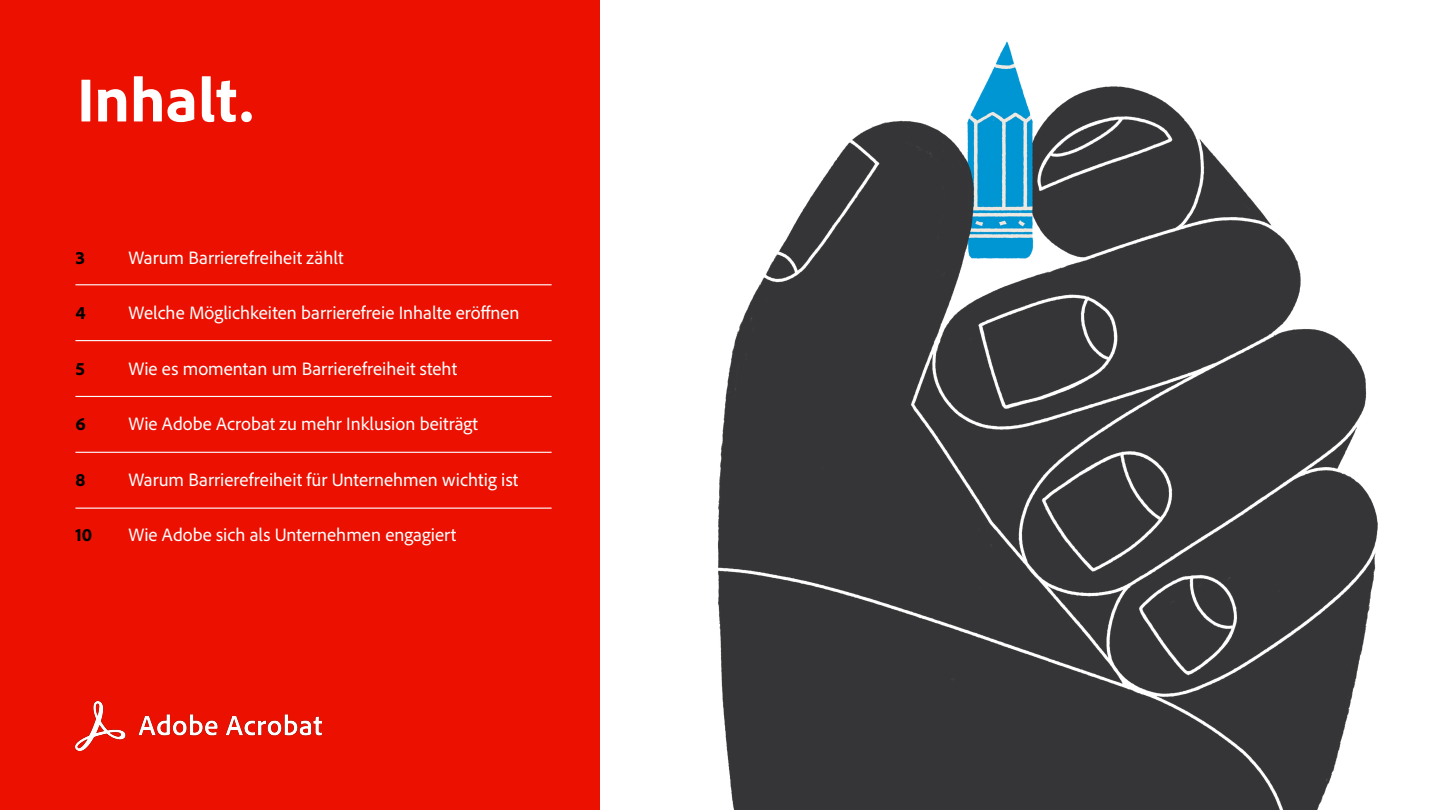
<style>
.page{position:relative;width:1440px;height:810px;background:#fff}
.page>*{position:absolute;margin:0;border:0;box-sizing:border-box;transform-origin:0 0}
.t1{font:800 63.75px "Adobe Clean";color:#fff}
.t2{font:18.75px "Adobe Clean";color:#fff}
.t3{font:800 18.75px "Adobe Clean";color:#000}
</style>
<div class="page">
<div style="left:0;top:0;width:600px;height:810px;background:#eb1000"></div>
<hr style="left:75px;top:284px;width:477px;height:1px;background:#fff">
<hr style="left:75px;top:340px;width:477px;height:1px;background:#fff">
<hr style="left:75px;top:396px;width:477px;height:1px;background:#fff">
<hr style="left:75px;top:452px;width:477px;height:1px;background:#fff">
<hr style="left:75px;top:508px;width:477px;height:1px;background:#fff">
<img style="left:718px;top:41px;width:660px;height:769px">
<img style="left:75px;top:701px;width:246px;height:49px">
<h1 class="t1" style="left:77px;top:58px;width:178px">Inhalt.</h1>
<p class="t3" style="left:75px;top:245px;width:11px">3</p>
<p class="t3" style="left:75px;top:301px;width:12px">4</p>
<p class="t3" style="left:75px;top:356px;width:11px">5</p>
<p class="t3" style="left:75px;top:412px;width:12px">6</p>
<p class="t3" style="left:75px;top:467px;width:12px">8</p>
<p class="t3" style="left:75px;top:523px;width:18px">10</p>
<p class="t2" style="left:129px;top:245px;width:216px">Warum Barrierefreiheit zählt</p>
<p class="t2" style="left:129px;top:301px;width:392px">Welche Möglichkeiten barrierefreie Inhalte eröffnen</p>
<p class="t2" style="left:129px;top:356px;width:330px">Wie es momentan um Barrierefreiheit steht</p>
<p class="t2" style="left:129px;top:412px;width:351px">Wie Adobe Acrobat zu mehr Inklusion beiträgt</p>
<p class="t2" style="left:129px;top:467px;width:391px">Warum Barrierefreiheit für Unternehmen wichtig ist</p>
<p class="t2" style="left:129px;top:523px;width:329px">Wie Adobe sich als Unternehmen engagiert</p>
</div>
